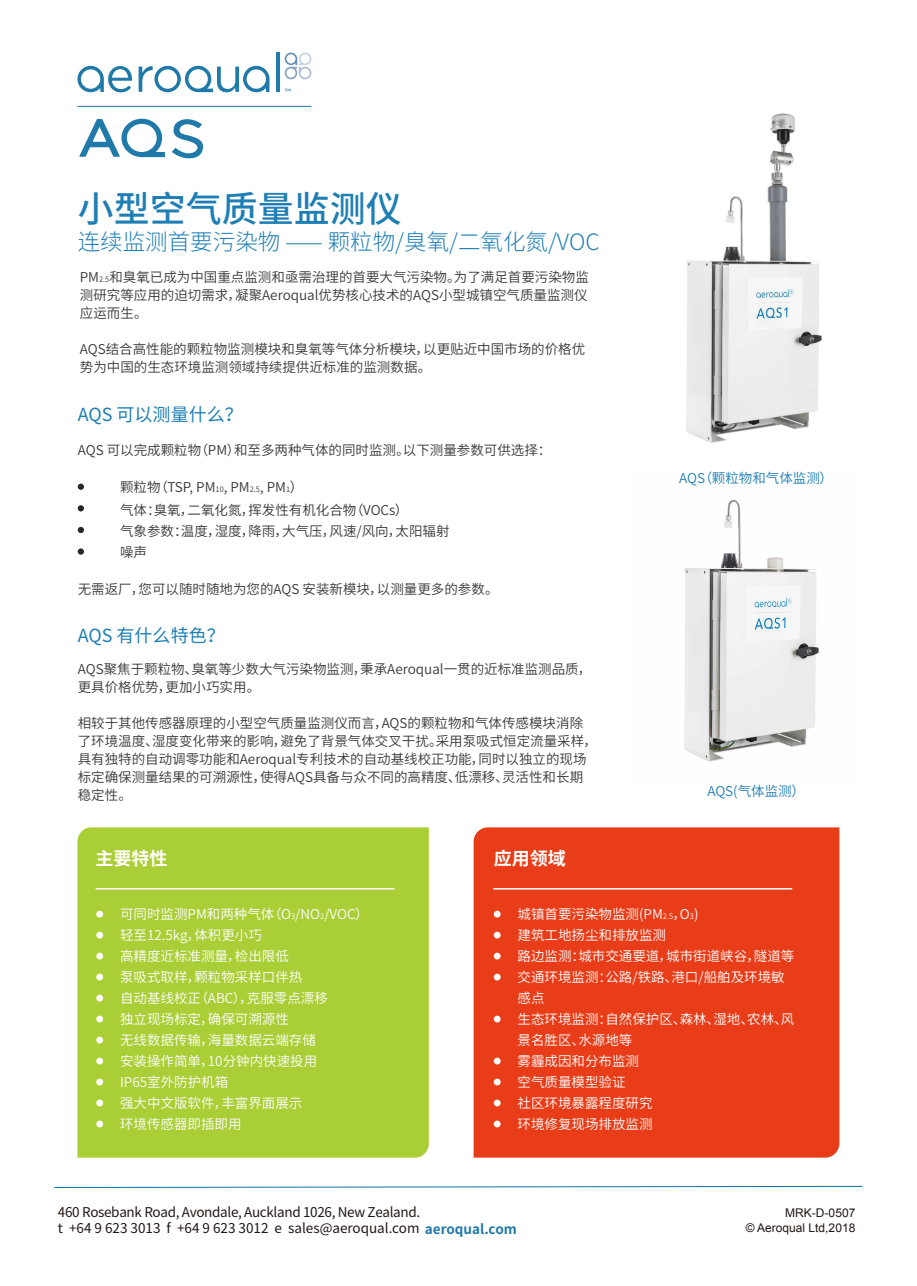
<style>
.page{position:relative;width:917px;height:1286px;background:#fff}
.page>*{position:absolute;margin:0;border:0;box-sizing:border-box;transform-origin:0 0}
.t1{font:500 36px "Noto Sans Hans";color:#1f7fb4}
.t2{font:300 22.5px "Noto Sans Hans";color:#1f7fb4}
.t3{font:18px "Noto Sans Hans";color:#1f7fb4}
.t4{font:700 18px "Noto Sans Hans";color:#fff}
.t5{font:600 13.5px/18px "Noto Sans Hans";color:#373838}
.t6{font:600 13.5px/21px "Noto Sans Hans";color:#fff}
.t7{font:13.5px/16.2px "Noto Sans Hans";letter-spacing:-.025em;color:#221714}
.t8{font:600 13.5px "Noto Sans Hans";color:#1f7fb4}
.t9{font:12px/14.4px "Arial";color:#221714;text-align:right}
.s1{font-size:7.5px}
.s2{font-weight:700;color:#1f79a9}
</style>
<div class="page">
<div style="left:78px;top:483px;width:6px;height:7px;background:#262626;border-radius:50%"></div>
<svg style="left:78px;top:505px;width:6px;height:6px"></svg>
<svg style="left:78px;top:527px;width:6px;height:6px"></svg>
<svg style="left:78px;top:548px;width:6px;height:6px"></svg>
<div style="left:473px;top:827px;width:366px;height:330px;background:#e83d18"></div>
<div style="left:77px;top:827px;width:352px;height:330px;background:#aace36"></div>
<div style="left:96px;top:910px;width:7px;height:7px;background:#fff;border-radius:50%"></div>
<div style="left:96px;top:931px;width:7px;height:7px;background:#fff;border-radius:50%"></div>
<div style="left:96px;top:952px;width:7px;height:7px;background:#fff;border-radius:50%"></div>
<div style="left:96px;top:973px;width:7px;height:7px;background:#fff;border-radius:50%"></div>
<div style="left:96px;top:994px;width:7px;height:7px;background:#fff;border-radius:50%"></div>
<div style="left:96px;top:1015px;width:7px;height:7px;background:#fff;border-radius:50%"></div>
<div style="left:96px;top:1036px;width:7px;height:7px;background:#fff;border-radius:50%"></div>
<div style="left:96px;top:1057px;width:7px;height:7px;background:#fff;border-radius:50%"></div>
<div style="left:96px;top:1078px;width:7px;height:7px;background:#fff;border-radius:50%"></div>
<div style="left:96px;top:1099px;width:7px;height:7px;background:#fff;border-radius:50%"></div>
<div style="left:96px;top:1120px;width:7px;height:7px;background:#fff;border-radius:50%"></div>
<div style="left:494px;top:910px;width:6px;height:7px;background:#fff;border-radius:50%"></div>
<div style="left:494px;top:931px;width:6px;height:7px;background:#fff;border-radius:50%"></div>
<div style="left:494px;top:952px;width:6px;height:7px;background:#fff;border-radius:50%"></div>
<div style="left:494px;top:973px;width:6px;height:7px;background:#fff;border-radius:50%"></div>
<div style="left:494px;top:1015px;width:6px;height:7px;background:#fff;border-radius:50%"></div>
<div style="left:494px;top:1057px;width:6px;height:7px;background:#fff;border-radius:50%"></div>
<div style="left:494px;top:1078px;width:6px;height:7px;background:#fff;border-radius:50%"></div>
<div style="left:494px;top:1099px;width:6px;height:7px;background:#fff;border-radius:50%"></div>
<div style="left:494px;top:1120px;width:6px;height:7px;background:#fff;border-radius:50%"></div>
<svg style="left:54px;top:1185px;width:809px;height:3px"></svg>
<img style="left:686px;top:113px;width:136px;height:330px">
<hr style="left:96px;top:888px;width:298px;height:1px;background:#fff">
<hr style="left:494px;top:888px;width:297px;height:1px;background:#fff">
<hr style="left:77px;top:106px;width:234px;height:1px;background:#1f79a9">
<svg style="left:285px;top:89px;width:5px;height:3px"></svg>
<svg style="left:285px;top:53px;width:26px;height:26px"></svg>
<hr style="left:276px;top:53px;width:3px;height:39px;background:#1f79a9">
<svg style="left:77px;top:66px;width:55px;height:26px"></svg>
<svg style="left:139px;top:66px;width:130px;height:26px"></svg>
<svg style="left:79px;top:118px;width:124px;height:41px"></svg>
<img style="left:684px;top:500px;width:135px;height:262px">
<h1 class="t1" style="left:78px;top:188px;width:325px">小型空气质量监测仪</h1>
<h2 class="t2" style="left:78px;top:229px;width:523px">连续监测首要污染物 ⸺ 颗粒物/臭氧/二氧化氮/VOC</h2>
<p class="t5" style="left:80px;top:268px;width:510px;text-align:justify">PM<span class="s1">2.5</span>和臭氧已成为中国重点监测和亟需治理的首要大气污染物。为了满足首要污染物监测研究等应用的迫切需求，凝聚Aeroqual优势核心技术的AQS小型城镇空气质量监测仪应运而生。</p>
<p class="t5" style="left:80px;top:340px;width:507px">AQS结合高性能的颗粒物监测模块和臭氧等气体分析模块，以更贴近中国市场的价格优势为中国的生态环境监测领域持续提供近标准的监测数据。</p>
<h3 class="t3" style="left:78px;top:405px;width:166px">AQS 可以测量什么？</h3>
<p class="t5" style="left:78px;top:441px;width:475px">AQS 可以完成颗粒物（PM）和至多两种气体的同时监测。以下测量参数可供选择：</p>
<p class="t5" style="left:120px;top:476px;width:331px;line-height:21.8px">颗粒物（TSP, PM<span class="s1">10</span>, PM<span class="s1">2.5</span>, PM<span class="s1">1</span>）<br>气体：臭氧，二氧化氮，挥发性有机化合物（VOCs）<br>气象参数：温度，湿度，降雨，大气压，风速/风向，太阳辐射噪声</p>
<p class="t5" style="left:78px;top:580px;width:422px">无需返厂，您可以随时随地为您的AQS 安装新模块，以测量更多的参数。</p>
<h3 class="t3" style="left:78px;top:625px;width:148px">AQS 有什么特色？</h3>
<p class="t5" style="left:78px;top:660px;width:515px">AQS聚焦于颗粒物、臭氧等少数大气污染物监测，秉承Aeroqual一贯的近标准监测品质，更具价格优势，更加小巧实用。</p>
<p class="t5" style="left:78px;top:714px;width:520px">相较于其他传感器原理的小型空气质量监测仪而言，AQS的颗粒物和气体传感模块消除了环境温度、湿度变化带来的影响，避免了背景气体交叉干扰。采用泵吸式恒定流量采样，具有独特的自动调零功能和Aeroqual专利技术的自动基线校正功能，同时以独立的现场标定确保测量结果的可溯源性，使得AQS具备与众不同的高精度、低漂移、灵活性和长期稳定性。</p>
<h3 class="t4" style="left:96px;top:848px;width:74px">主要特性</h3>
<h3 class="t4" style="left:494px;top:848px;width:73px">应用领域</h3>
<p class="t8" style="left:679px;top:470px;width:155px">AQS（颗粒物和气体监测）</p>
<p class="t8" style="left:707px;top:784px;width:99px">AQS(气体监测）</p>
<p class="t6" style="left:120px;top:904px;width:250px">可同时监测PM和两种气体（O<span class="s1">3</span>/NO<span class="s1">2</span>/VOC）轻至12.5kg，体积更小巧<br>高精度近标准测量，检出限低<br>泵吸式取样，颗粒物采样口伴热<br>自动基线校正（ABC），克服零点漂移<br>独立现场标定，确保可溯源性<br>无线数据传输，海量数据云端存储<br>安装操作简单，10分钟内快速投用<br>IP65室外防护机箱<br>强大中文版软件，丰富界面展示<br>环境传感器即插即用</p>
<p class="t6" style="left:517px;top:904px;width:278px">城镇首要污染物监测(PM<span class="s1">2.5</span>，O<span class="s1">3</span>)<br>建筑工地扬尘和排放监测<br>路边监测：城市交通要道，城市街道峡谷，隧道等交通环境监测：公路/铁路、港口/船舶及环境敏感点<br>生态环境监测：自然保护区、森林、湿地、农林、风景名胜区、水源地等<br>雾霾成因和分布监测<br>空气质量模型验证<br>社区环境暴露程度研究<br>环境修复现场排放监测</p>
<p class="t7" style="left:58px;top:1204px;width:460px">460 Rosebank Road, Avondale, Auckland 1026, New Zealand.<br>t +64 9 623 3013 f +64 9 623 3012 e sales@aeroqual.com <span class="s2">aeroqual.com</span></p>
<p class="t9" style="left:745px;top:1206px;width:111px">MRK-D-0507<br>© Aeroqual Ltd,2018</p>
</div>
